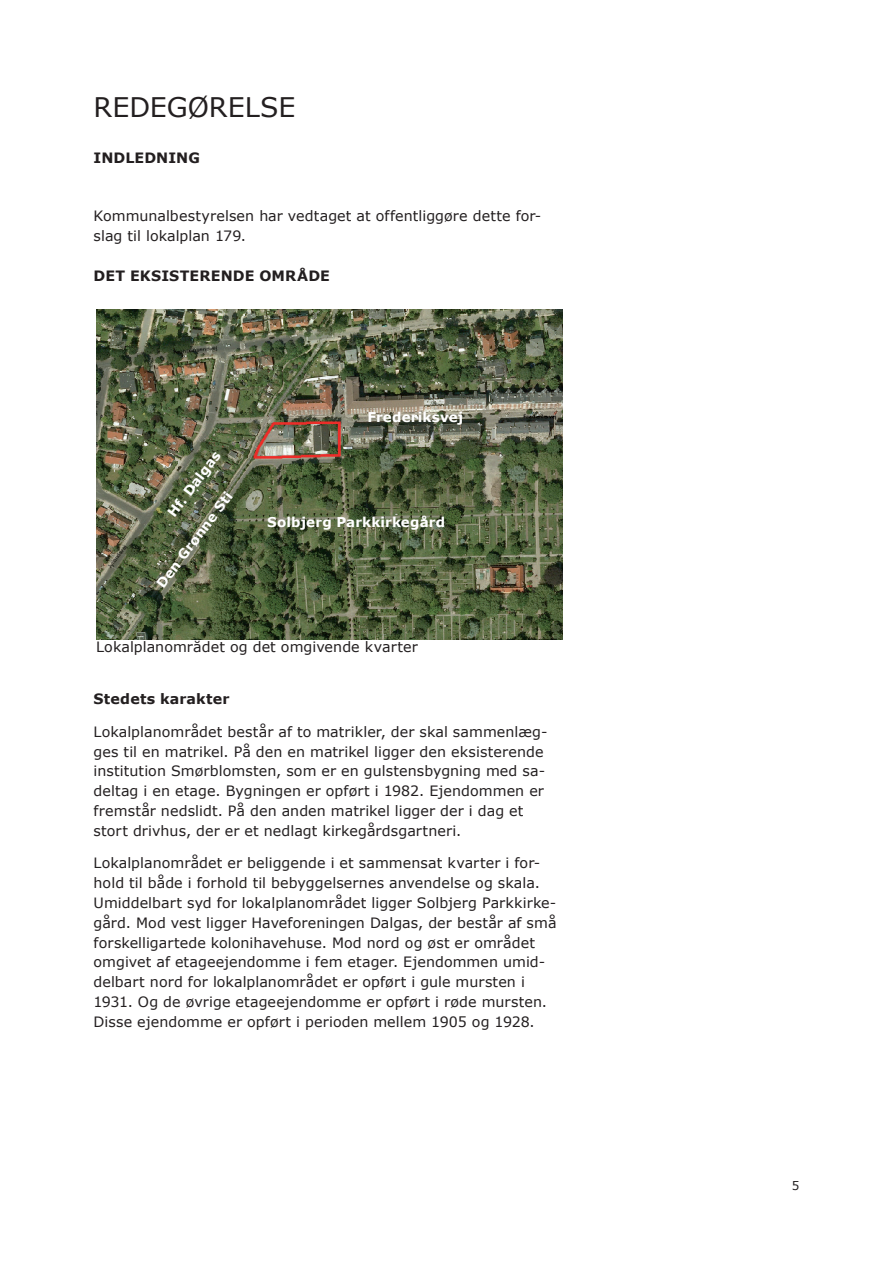
<style>
.page{position:relative;width:893px;height:1263px;background:#fff}
.page>*{position:absolute;margin:0;border:0;box-sizing:border-box;transform-origin:0 0}
.t1{font:27px "Verdana";letter-spacing:-.005em;color:#231f20}
.t2{font:14.25px/19.8px "Verdana";letter-spacing:.005em;color:#231f20}
.t3{font:700 14.25px "Verdana";letter-spacing:.005em;color:#231f20}
.t4{font:700 13.5px "Verdana";color:#fff}
.t5{font:12px "Verdana";color:#231f20}
</style>
<div class="page">
<div style="left:95px;top:639px;width:470px;height:24px;border:2px solid #fff"></div>
<img style="left:96px;top:309px;width:466px;height:330px">
<h1 class="t1" style="left:94px;top:90px;width:203px">REDEGØRELSE</h1>
<p class="t3" style="left:94px;top:148px;width:108px">Indledning</p>
<p class="t2" style="left:94px;top:205px;width:449px">Kommunalbestyrelsen har vedtaget at offentliggøre dette for&shy;slag til lokalplan 179.</p>
<p class="t3" style="left:94px;top:267px;width:238px">Det eksisterende område</p>
<p class="t4" style="left:164px;top:510px;width:81px;rotate:-53deg">Hf. Dalgas</p>
<p class="t4" style="left:153px;top:581px;width:118px;rotate:-53deg">Den Grønne Sti</p>
<p class="t4" style="left:367px;top:409px;width:98px">Frederiksvej</p>
<p class="t4" style="left:267px;top:513px;width:179px">Solbjerg Parkkirkegård</p>
<p class="t2" style="left:96px;top:636px;width:323px">Lokalplanområdet og det omgivende kvarter</p>
<p class="t3" style="left:94px;top:690px;width:137px">Stedets karakter</p>
<p class="t2" style="left:94px;top:721px;width:456px">Lokalplanområdet består af to matrikler, der skal sammenlæg&shy;ges til en matrikel. På den en matrikel ligger den eksisterende institution Smørblomsten, som er en gulstensbygning med sa&shy;deltag i en etage. Bygningen er opført i 1982. Ejendommen er fremstår nedslidt. På den anden matrikel ligger der i dag et stort drivhus, der er et nedlagt kirkegårdsgartneri.</p>
<p class="t2" style="left:94px;top:853px;width:464px">Lokalplanområdet er beliggende i et sammensat kvarter i for&shy;hold til både i forhold til bebyggelsernes anvendelse og skala.<br>Umiddelbart syd for lokalplanområdet ligger Solbjerg Parkkirke&shy;gård. Mod vest ligger Haveforeningen Dalgas, der består af små forskelligartede kolonihavehuse. Mod nord og øst er området omgivet af etageejendomme i fem etager. Ejendommen umid&shy;delbart nord for lokalplanområdet er opført i gule mursten i 1931. Og de øvrige etageejendomme er opført i røde mursten.<br>Disse ejendomme er opført i perioden mellem 1905 og 1928.</p>
<p class="t5" style="left:792px;top:1178px;width:9px">5</p>
</div>
